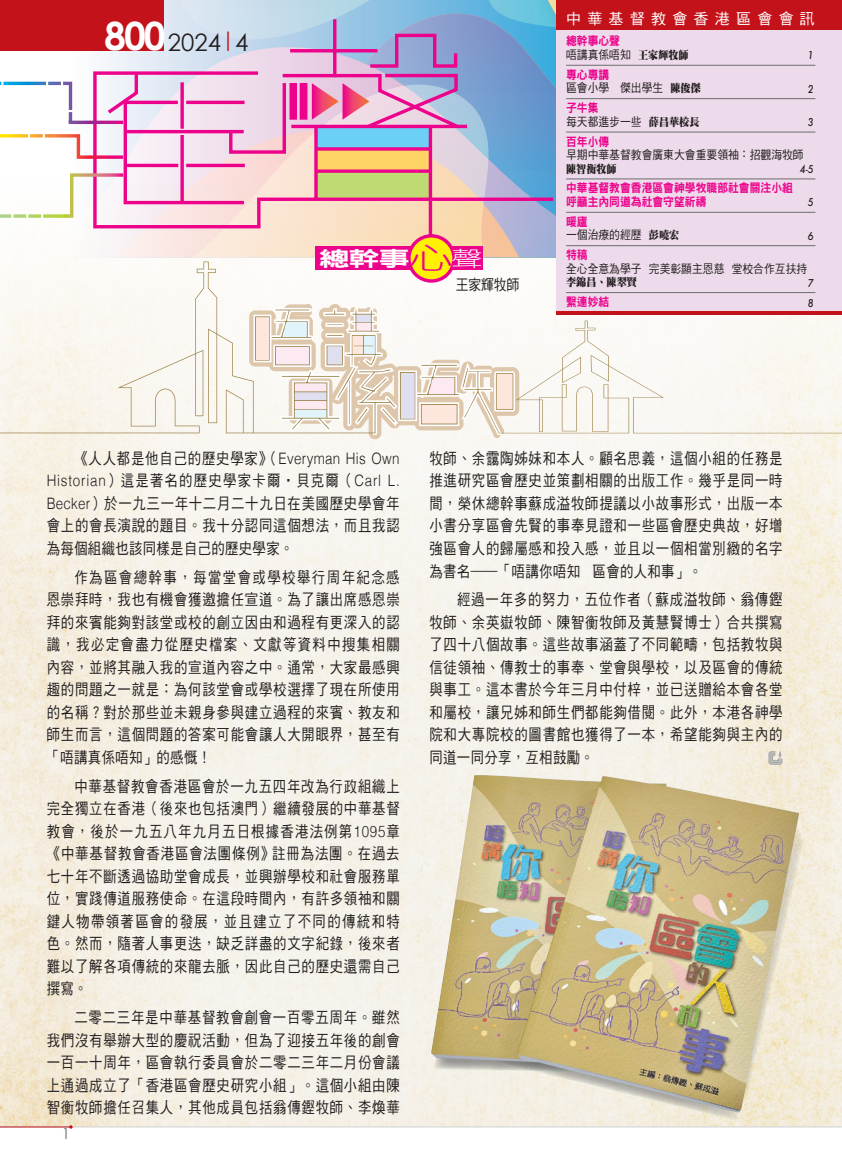
<style>
.page{position:relative;width:842px;height:1161px;background:#fff}
.page>*{position:absolute;margin:0;border:0;box-sizing:border-box;transform-origin:0 0}
.t1{font:24px "Century Gothic";color:#231f20}
.t2{font:21px "DF Hei HK W9";color:#fff;scale:1.5 1}
.body_txt_10_15{font:15.75px/22.5px "DF Hei HK W5";letter-spacing:.055em;color:#231f20;text-align:justify;scale:.85 1}
.t3{font:15px "DF Hei HK W5";letter-spacing:.415em;color:#fff}
.icon_author{font:15px "DF Hei HK W5";color:#231f20;scale:.85 1}
.t4{font:15px "Century Gothic";color:#6c6d70}
.content_txt{font:12px "DF Hei HK W5";color:#231f20;scale:.9 1}
.content_head{font:12px/13.5px "DF Hei HK W9";color:#ed028c;scale:.9 1}
.content_head-first{font:12px "DF Hei HK W9";color:#ed028c;scale:.9 1}
.content_txt-2{font:11.25px "DF Ming HK W12";color:#231f20;scale:.9 1}
.content_txt-3{font:italic 500 10.5px "Futura";color:#231f20;scale:.9 1}
.content_head-2{font:italic 500 10.5px "Futura";color:#231f20;scale:.9 1}
.s1{font-weight:700;font-size:39px;color:#fff}
.s2{font-family:"DF Li Hei HK W3";font-size:30px;color:#ed028c}
.s3{font-family:"DF Hei HK W3"}
.s4{font-family:"DF Ming HK W12";font-size:11.25px}
.s5{font-family:"Helvetica";font-weight:300}
</style>
<div class="page">
<img style="left:0;top:257px;width:842px;height:869px">
<svg style="left:433px;top:818px;width:371px;height:303px;background:#f2ebda"></svg>
<img style="left:431px;top:775px;width:368px;height:337px">
<svg style="left:0;top:261px;width:375px;height:172px;fill:#fbf8f3"></svg>
<svg style="left:245px;top:300px;width:597px;height:144px"></svg>
<svg style="left:0;top:0;width:556px;height:257px"></svg>
<hr style="left:0;top:1126px;width:842px;height:1px;background:#d1d2d4">
<hr style="left:0;top:1126px;width:71px;height:1px;background:#c4121a">
<hr style="left:257px;top:198px;width:296px;height:3px;background:#ed028c">
<div style="left:556px;top:0;width:286px;height:313px;background:#eddaea"></div>
<hr style="left:566px;top:65px;width:249px;height:1px;background:#6c6d70">
<hr style="left:566px;top:98px;width:249px;height:1px;background:#6c6d70">
<hr style="left:566px;top:132px;width:249px;height:1px;background:#6c6d70">
<hr style="left:566px;top:179px;width:249px;height:1px;background:#6c6d70">
<hr style="left:566px;top:212px;width:249px;height:1px;background:#6c6d70">
<hr style="left:566px;top:245px;width:249px;height:1px;background:#6c6d70">
<hr style="left:566px;top:292px;width:249px;height:1px;background:#6c6d70">
<div style="left:556px;top:0;width:286px;height:29px;background:#c4121a"></div>
<hr style="left:556px;top:311px;width:286px;height:4px;background:#c4121a">
<div style="left:315px;top:246px;width:168px;height:24px;background:#ed028c"></div>
<div style="left:409px;top:236px;width:45px;height:45px;background:#fff101;border-radius:50%"></div>
<div style="left:407px;top:234px;width:49px;height:49px;border:3px solid #ed028c;border-radius:50%"></div>
<svg style="left:768px;top:750px;width:14px;height:15px"></svg>
<h1 class="t1" style="left:104px;top:25px;width:146px"><span class="s1">800</span>2024<sup>|</sup>4</h1>
<p class="t2" style="left:319px;top:247px;width:111px">總幹事<span class="s2">心</span><span class="s3">聲</span></p>
<p class="icon_author" style="left:456px;top:276px;width:76px">王家輝牧師</p>
<p class="t3" style="left:566px;top:11px;width:250px">中華基督教會香港區會會訊</p>
<p class="content_head-first" style="left:566px;top:35px;width:61px">總幹事心聲</p>
<p class="content_txt" style="left:566px;top:48px;width:138px">唔講真係唔知 <span class="s4">王家輝牧師</span></p>
<p class="content_txt-3" style="left:808px;top:48px;width:8px">1</p>
<p class="content_head" style="left:566px;top:68px;width:49px">專心專講</p>
<p class="content_txt" style="left:566px;top:81px;width:151px">區會小學 傑出學生 <span class="s4">陳俊傑</span></p>
<p class="content_txt-3" style="left:808px;top:82px;width:8px">2</p>
<p class="content_head" style="left:566px;top:101px;width:38px">子牛集</p>
<p class="content_txt" style="left:566px;top:115px;width:150px">每天都進步一些 <span class="s4">薛昌華校長</span></p>
<p class="content_txt-3" style="left:808px;top:115px;width:8px">3</p>
<p class="content_head" style="left:566px;top:134px;width:49px">百年小傳</p>
<p class="content_txt" style="left:566px;top:148px;width:265px">早期中華基督教會廣東大會重要領袖：招觀海牧師</p>
<p class="content_txt-2" style="left:566px;top:163px;width:58px">陳智衡牧師</p>
<p class="content_txt-3" style="left:800px;top:162px;width:17px">4-5</p>
<p class="content_head" style="left:566px;top:181px;width:253px">中華基督教會香港區會神學牧職部社會關注小組呼籲主內同道為社會守望祈禱</p>
<p class="content_head-2" style="left:808px;top:195px;width:8px">5</p>
<p class="content_head" style="left:566px;top:215px;width:25px">暖廬</p>
<p class="content_txt" style="left:566px;top:228px;width:127px">一個治療的經歷 <span class="s4">彭曉宏</span></p>
<p class="content_txt-3" style="left:808px;top:229px;width:8px">6</p>
<p class="content_head" style="left:566px;top:248px;width:25px">特稿</p>
<p class="content_txt" style="left:566px;top:262px;width:269px">全心全意為學子 完美彰顯主恩慈 堂校合作互扶持</p>
<p class="content_txt-2" style="left:566px;top:276px;width:80px">李錦昌、陳翠賢</p>
<p class="content_txt-3" style="left:808px;top:275px;width:8px">7</p>
<p class="content_head" style="left:566px;top:295px;width:49px">繫連妙結</p>
<p class="content_head-2" style="left:808px;top:295px;width:8px">8</p>
<p class="body_txt_10_15" style="left:47px;top:447px;width:417px;text-indent:28px">《人人都是他自己的歷史學家》（<span class="s5">Everyman His Own Historian</span>）這是著名的歷史學家卡爾•貝克爾（<span class="s5">Carl L.<br>Becker</span>）於一九三一年十二月二十九日在美國歷史學會年會上的會長演說的題目。我十分認同這個想法，而且我認為每個組織也該同樣是自己的歷史學家。</p>
<p class="body_txt_10_15" style="left:47px;top:566px;width:417px;text-indent:28px">作為區會總幹事，每當堂會或學校舉行周年紀念感恩崇拜時，我也有機會獲邀擔任宣道。為了讓出席感恩崇拜的來賓能夠對該堂或校的創立因由和過程有更深入的認識，我必定會盡力從歷史檔案、文獻等資料中搜集相關內容，並將其融入我的宣道內容之中。通常，大家最感興趣的問題之一就是：為何該堂會或學校選擇了現在所使用的名稱？對於那些並未親身參與建立過程的來賓、教友和師生而言，這個問題的答案可能會讓人大開眼界，甚至有「唔講真係唔知」的感慨！</p>
<p class="body_txt_10_15" style="left:47px;top:774px;width:417px;text-indent:28px">中華基督教會香港區會於一九五四年改為行政組織上完全獨立在香港（後來也包括澳門）繼續發展的中華基督教會，後於一九五八年九月五日根據香港法例第<span class="s5">1095</span>章《中華基督教會香港區會法團條例》註冊為法團。在過去七十年不斷透過協助堂會成長，並興辦學校和社會服務單位，實踐傳道服務使命。在這段時間內，有許多領袖和關鍵人物帶領著區會的發展，並且建立了不同的傳統和特色。然而，隨著人事更迭，缺乏詳盡的文字紀錄，後來者難以了解各項傳統的來龍去脈，因此自己的歷史還需自己撰寫。</p>
<p class="body_txt_10_15" style="left:47px;top:1006px;width:417px;text-indent:28px">二零二三年是中華基督教會創會一百零五周年。雖然我們沒有舉辦大型的慶祝活動，但為了迎接五年後的創會一百一十周年，區會執行委員會於二零二三年二月份會議上通過成立了「香港區會歷史研究小組」。這個小組由陳智衡牧師擔任召集人，其他成員包括翁傳鏗牧師、李煥華</p>
<p class="t4" style="left:62px;top:1123px;width:10px">1</p>
<p class="body_txt_10_15" style="left:429px;top:447px;width:417px">牧師、余靄陶姊妹和本人。顧名思義，這個小組的任務是推進研究區會歷史並策劃相關的出版工作。幾乎是同一時間，榮休總幹事蘇成溢牧師提議以小故事形式，出版一本小書分享區會先賢的事奉見證和一些區會歷史典故，好增強區會人的歸屬感和投入感，並且以一個相當別緻的名字為書名—「唔講你唔知 區會的人和事」。</p>
<p class="body_txt_10_15" style="left:429px;top:588px;width:417px;text-indent:28px">經過一年多的努力，五位作者（蘇成溢牧師、翁傳鏗牧師、余英嶽牧師、陳智衡牧師及黃慧賢博士）合共撰寫了四十八個故事。這些故事涵蓋了不同範疇，包括教牧與信徒領袖、傳教士的事奉、堂會與學校，以及區會的傳統與事工。這本書於今年三月中付梓，並已送贈給本會各堂和屬校，讓兄姊和師生們都能夠借閱。此外，本港各神學院和大專院校的圖書館也獲得了一本，希望能夠與主內的同道一同分享，互相鼓勵。</p>
</div>
